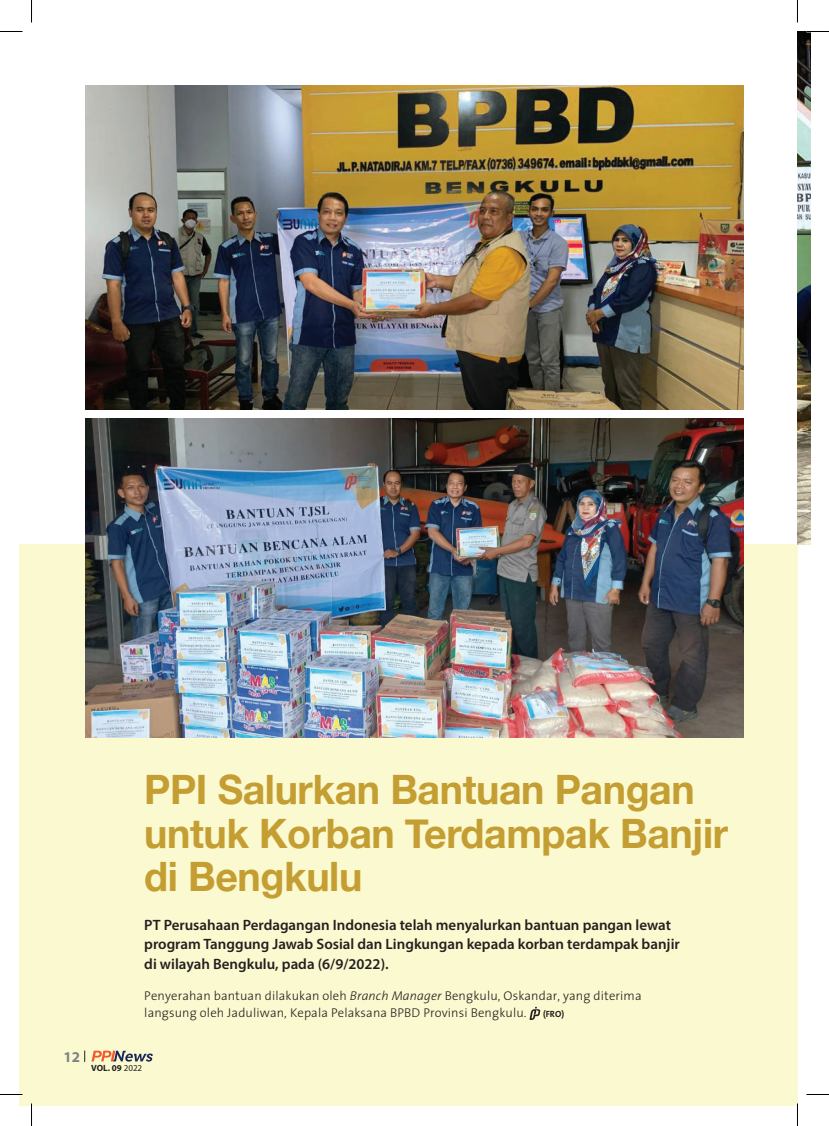
<style>
.page{position:relative;width:829px;height:1126px;background:#fff}
.page>*{position:absolute;margin:0;border:0;box-sizing:border-box;transform-origin:0 0}
.t1{font:700 40.5px/43.5px "Helvetica Neue";letter-spacing:-.01em;color:#c49e32}
.t2{font:600 15px/19.5px "Myriad Pro";color:#231f20}
.t3{font:700 15px "Myriad Pro";color:#808285}
.t4{font:12.75px/17.2px "thesanslight Plain";letter-spacing:.01em;color:#231f20}
.t5{font:700 9px "Myriad Pro";color:#231f20}
.t6{font:700 9px "The Sans";color:#231f20}
.s1{font-family:"thesanslight";font-style:italic}
.s2{font-weight:400}
</style>
<div class="page">
<div style="left:19px;top:545px;width:778px;height:561px;background:#fbf9d0"></div>
<img style="left:797px;top:32px;width:13px;height:513px">
<img style="left:86px;top:418px;width:657px;height:319px">
<img style="left:86px;top:86px;width:657px;height:324px">
<svg style="left:529px;top:1007px;width:11px;height:13px"></svg>
<svg style="left:91px;top:1051px;width:62px;height:11px"></svg>
<hr style="left:796px;top:1103px;width:2px;height:23px;background:#fff">
<svg style="left:0;top:31px;width:22px;height:1px"></svg>
<svg style="left:806px;top:31px;width:22px;height:1px"></svg>
<svg style="left:0;top:1094px;width:22px;height:1px"></svg>
<svg style="left:806px;top:1094px;width:22px;height:1px"></svg>
<svg style="left:31px;top:0;width:1px;height:22px"></svg>
<svg style="left:31px;top:1103px;width:1px;height:23px"></svg>
<svg style="left:797px;top:0;width:1px;height:22px"></svg>
<svg style="left:797px;top:1103px;width:1px;height:23px"></svg>
<h1 class="t1" style="left:144px;top:769px;width:585px">PPI Salurkan Bantuan Pangan untuk Korban Terdampak Banjir di Bengkulu</h1>
<p class="t2" style="left:144px;top:915px;width:537px">PT Perusahaan Perdagangan Indonesia telah menyalurkan bantuan pangan lewat program Tanggung Jawab Sosial dan Lingkungan kepada korban terdampak banjir di wilayah Bengkulu, pada (6/9/2022).</p>
<p class="t4" style="left:144px;top:987px;width:498px">Penyerahan bantuan dilakukan oleh <span class="s1">Branch Manager</span> Bengkulu, Oskandar, yang diterima langsung oleh Jaduliwan, Kepala Pelaksana BPBD Provinsi Bengkulu.</p>
<p class="t6" style="left:543px;top:1006px;width:23px">(FRO)</p>
<p class="t3" style="left:63px;top:1047px;width:18px">12</p>
<p class="t5" style="left:91px;top:1062px;width:53px">VOL. 09 <span class="s2">2022</span></p>
</div>
